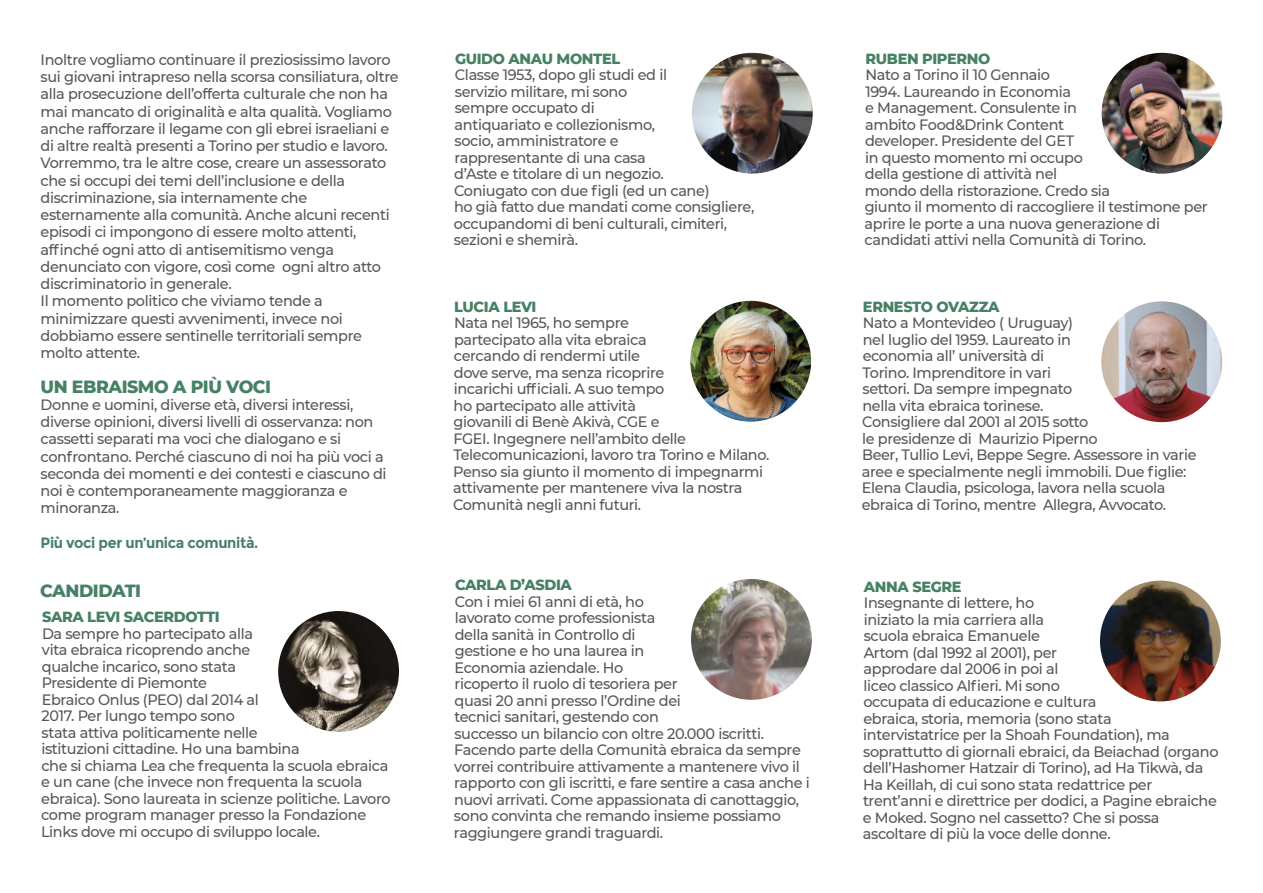
<style>
.page{position:relative;width:1263px;height:893px;background:#fff}
.page>*{position:absolute;margin:0;border:0;box-sizing:border-box;transform-origin:0 0}
.t1{font:800 18px "Montserrat";letter-spacing:-.025em;color:#468165;scale:.96 1}
.t2{font:500 15px/16.5px "Montserrat";letter-spacing:-.025em;color:#575756;scale:.96 1}
.t3{font:800 15px "Montserrat";letter-spacing:-.025em;color:#468165;scale:.96 1}
.t4{font:700 15px "Montserrat";letter-spacing:-.025em;color:#468165;scale:.96 1}
</style>
<div class="page">
<img style="left:692px;top:53px;width:121px;height:121px;border-radius:60px">
<img style="left:690px;top:301px;width:121px;height:121px;border-radius:60px">
<img style="left:691px;top:579px;width:121px;height:121px;border-radius:60px">
<img style="left:278px;top:611px;width:121px;height:121px;border-radius:60px">
<img style="left:1100px;top:581px;width:121px;height:120px;border-radius:60px">
<img style="left:1101px;top:53px;width:121px;height:121px;border-radius:60px">
<img style="left:1101px;top:301px;width:121px;height:121px;border-radius:60px">
<p class="t2" style="left:41px;top:50px;width:374px;line-height:17.2px">Inoltre vogliamo continuare il preziosissimo lavoro sui giovani intrapreso nella scorsa consiliatura, oltre alla prosecuzione dell’offerta culturale che non ha mai mancato di originalità e alta qualità. Vogliamo anche rafforzare il legame con gli ebrei israeliani e di altre realtà presenti a Torino per studio e lavoro.<br>Vorremmo, tra le altre cose, creare un assessorato che si occupi dei temi dell’inclusione e della discriminazione, sia internamente che esternamente alla comunità. Anche alcuni recenti episodi ci impongono di essere molto attenti, affinché ogni atto di antisemitismo venga denunciato con vigore, così come ogni altro atto discriminatorio in generale.<br>Il momento politico che viviamo tende a minimizzare questi avvenimenti, invece noi dobbiamo essere sentinelle territoriali sempre molto attente.</p>
<p class="t1" style="left:41px;top:373px;width:242px">UN EBRAISMO A PIÙ VOCI</p>
<p class="t2" style="left:41px;top:395px;width:362px;line-height:17.2px">Donne e uomini, diverse età, diversi interessi, diverse opinioni, diversi livelli di osservanza: non cassetti separati ma voci che dialogano e si confrontano. Perché ciascuno di noi ha più voci a seconda dei momenti e dei contesti e ciascuno di noi è contemporaneamente maggioranza e minoranza.</p>
<p class="t4" style="left:41px;top:534px;width:228px">Più voci per un’unica comunità.</p>
<p class="t1" style="left:40px;top:577px;width:107px">CANDIDATI</p>
<p class="t3" style="left:42px;top:606px;width:187px">SARA LEVI SACERDOTTI</p>
<p class="t2" style="left:41px;top:624px;width:366px">Da sempre ho partecipato alla<br>vita ebraica ricoprendo anche<br>qualche incarico, sono stata<br>Presidente di Piemonte<br>Ebraico Onlus (PEO) dal 2014 al<br>2017. Per lungo tempo sono<br>stata attiva politicamente nelle<br>istituzioni cittadine. Ho una bambina<br>che si chiama Lea che frequenta la scuola ebraica e un cane (che invece non frequenta la scuola ebraica). Sono laureata in scienze politiche. Lavoro come program manager presso la Fondazione Links dove mi occupo di sviluppo locale.</p>
<p class="t3" style="left:455px;top:48px;width:174px">GUIDO ANAU MONTEL</p>
<p class="t2" style="left:454px;top:66px;width:314px">Classe 1953, dopo gli studi ed il<br>servizio militare, mi sono<br>sempre occupato di<br>antiquariato e collezionismo,<br>socio, amministratore e<br>rappresentante di una casa<br>d’Aste e titolare di un negozio.<br>Coniugato con due figli (ed un cane)<br>ho già fatto due mandati come consigliere, occupandomi di beni culturali, cimiteri, sezioni e shemirà.</p>
<p class="t3" style="left:454px;top:296px;width:87px">LUCIA LEVI</p>
<p class="t2" style="left:453px;top:314px;width:331px">Nata nel 1965, ho sempre<br>partecipato alla vita ebraica<br>cercando di rendermi utile<br>dove serve, ma senza ricoprire<br>incarichi ufficiali. A suo tempo<br>ho partecipato alle attività<br>giovanili di Benè Akivà, CGE e<br>FGEI. Ingegnere nell’ambito delle Telecomunicazioni, lavoro tra Torino e Milano.<br>Penso sia giunto il momento di impegnarmi attivamente per mantenere viva la nostra Comunità negli anni futuri.</p>
<p class="t3" style="left:455px;top:574px;width:123px">CARLA D’ASDIA</p>
<p class="t2" style="left:454px;top:592px;width:372px">Con i miei 61 anni di età, ho<br>lavorato come professionista<br>della sanità in Controllo di<br>gestione e ho una laurea in<br>Economia aziendale. Ho<br>ricoperto il ruolo di tesoriera per<br>quasi 20 anni presso l’Ordine dei<br>tecnici sanitari, gestendo con<br>successo un bilancio con oltre 20.000 iscritti.<br>Facendo parte della Comunità ebraica da sempre vorrei contribuire attivamente a mantenere vivo il rapporto con gli iscritti, e fare sentire a casa anche i nuovi arrivati. Come appassionata di canottaggio, sono convinta che remando insieme possiamo raggiungere grandi traguardi.</p>
<p class="t3" style="left:865px;top:48px;width:131px">RUBEN PIPERNO</p>
<p class="t2" style="left:864px;top:66px;width:359px">Nato a Torino il 10 Gennaio<br>1994. Laureando in Economia<br>e Management. Consulente in<br>ambito Food&amp;Drink Content<br>developer. Presidente del GET<br>in questo momento mi occupo<br>della gestione di attività nel<br>mondo della ristorazione. Credo sia<br>giunto il momento di raccogliere il testimone per aprire le porte a una nuova generazione di candidati attivi nella Comunità di Torino.</p>
<p class="t3" style="left:863px;top:296px;width:144px">ERNESTO OVAZZA</p>
<p class="t2" style="left:862px;top:314px;width:350px">Nato a Montevideo ( Uruguay)<br>nel luglio del 1959. Laureato in<br>economia all’ università di<br>Torino. Imprenditore in vari<br>settori. Da sempre impegnato<br>nella vita ebraica torinese.<br>Consigliere dal 2001 al 2015 sotto<br>le presidenze di Maurizio Piperno<br>Beer, Tullio Levi, Beppe Segre. Assessore in varie aree e specialmente negli immobili. Due figlie:<br>Elena Claudia, psicologa, lavora nella scuola ebraica di Torino, mentre Allegra, Avvocato.</p>
<p class="t3" style="left:864px;top:575px;width:103px">ANNA SEGRE</p>
<p class="t2" style="left:863px;top:594px;width:372px">Insegnante di lettere, ho<br>iniziato la mia carriera alla<br>scuola ebraica Emanuele<br>Artom (dal 1992 al 2001), per<br>approdare dal 2006 in poi al<br>liceo classico Alfieri. Mi sono<br>occupata di educazione e cultura<br>ebraica, storia, memoria (sono stata<br>intervistatrice per la Shoah Foundation), ma soprattutto di giornali ebraici, da Beiachad (organo dell’Hashomer Hatzair di Torino), ad Ha Tikwà, da Ha Keillah, di cui sono stata redattrice per trent’anni e direttrice per dodici, a Pagine ebraiche e Moked. Sogno nel cassetto? Che si possa ascoltare di più la voce delle donne.</p>
</div>
